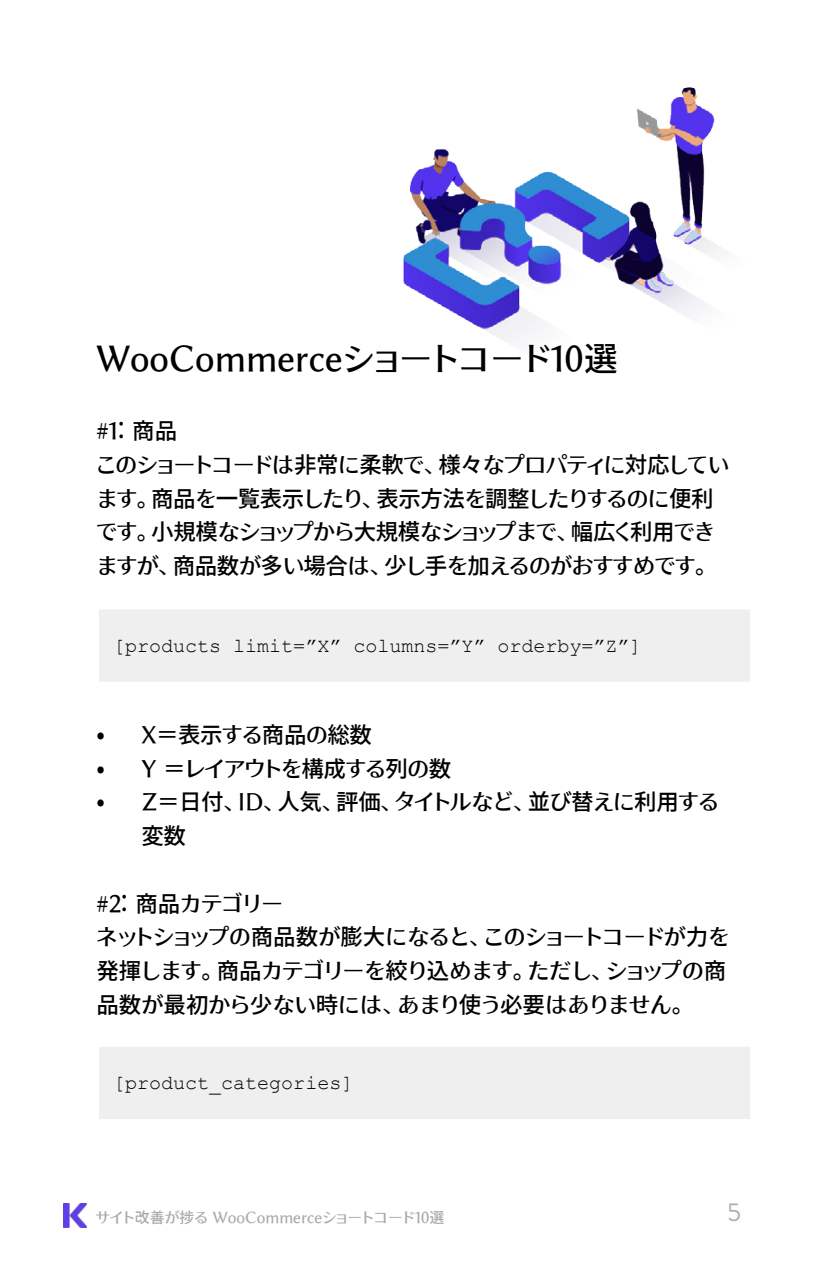
<style>
.page{position:relative;width:837px;height:1276px;background:#fff}
.page>*{position:absolute;margin:0;border:0;box-sizing:border-box;transform-origin:0 0}
.t1{font:33.75px "Gen Ei Late Go P v 2";color:#000}
.t2{font:25px "Brandon Text";color:#aeaeae}
.t3{font:22.5px/33.8px "Gen Ei Late Go P v 2";letter-spacing:-.02em;color:#000}
.t4{font:22.5px/33.8px "Gen Ei Late Go P v 2";color:#000}
.t5{font:20px "Courier New";color:#000}
.t6{font:15px "Gen Ei Late Go P v 2";color:#aaa}
</style>
<div class="page">
<img style="left:64px;top:1203px;width:23px;height:24px">
<div style="left:98px;top:608px;width:653px;height:75px;background:#efefef"></div>
<div style="left:96px;top:607px;width:656px;height:77px;border:2px solid #fff"></div>
<div style="left:98px;top:1045px;width:653px;height:75px;background:#efefef"></div>
<div style="left:96px;top:1044px;width:656px;height:77px;border:2px solid #fff"></div>
<img style="left:403px;top:87px;width:318px;height:255px">
<h1 class="t1" style="left:96px;top:337px;width:522px">WooCommerceショートコード10選</h1>
<p class="t3" style="left:96px;top:414px;width:634px">#1: 商品<br>このショートコードは非常に柔軟で、様々なプロパティに対応しています。商品を一覧表示したり、表示方法を調整したりするのに便利です。小規模なショップから大規模なショップまで、幅広く利用できますが、商品数が多い場合は、少し手を加えるのがおすすめです。</p>
<p class="t5" style="left:113px;top:633px;width:530px">[products limit=”X” columns=”Y” orderby=”Z”]</p>
<p class="t3" style="left:96px;top:718px;width:277px">• X＝表示する商品の総数</p>
<p class="t3" style="left:96px;top:752px;width:356px">• Y ＝レイアウトを構成する列の数</p>
<p class="t3" style="left:141px;top:785px;width:578px;text-indent:-45px">• Z＝日付、ID、人気、評価、タイトルなど、並び替えに利用する変数</p>
<p class="t4" style="left:96px;top:887px;width:634px">#2: 商品カテゴリー<br>ネットショップの商品数が膨大になると、このショートコードが力を発揮します。商品カテゴリーを絞り込めます。ただし、ショップの商品数が最初から少ない時には、あまり使う必要はありません。</p>
<p class="t5" style="left:113px;top:1070px;width:242px">[product_categories]</p>
<p class="t6" style="left:96px;top:1207px;width:350px">サイト改善が捗る WooCommerceショートコード10選</p>
<p class="t2" style="left:726px;top:1195px;width:16px">5</p>
</div>
